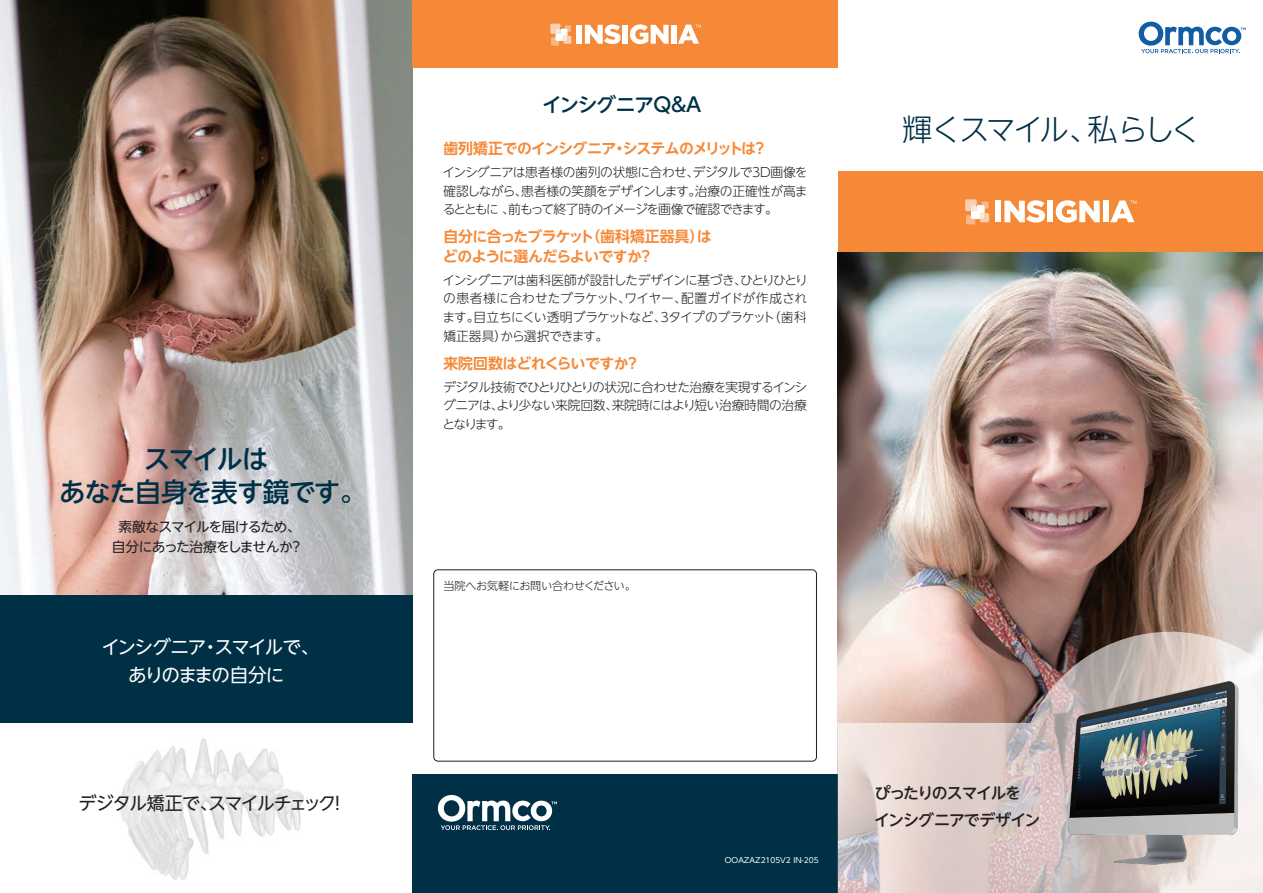
<style>
.page{position:relative;width:1263px;height:893px;background:#fff}
.page>*{position:absolute;margin:0;border:0;box-sizing:border-box;transform-origin:0 0}
.t1{font:300 30.3px "UD Shin Go NT Pro";letter-spacing:-.11em;color:#003045}
.t2{font:500 26.55px/33px "UD Shin Go NT Pro";letter-spacing:-.045em;color:#003045;text-align:center}
.t3{font:500 19.65px "UD Shin Go NT Pro";letter-spacing:-.05em;color:#003045}
.t4{font:18.6px/27.6px "UD Shin Go NT Pro";letter-spacing:-.085em;color:#fff;text-align:center}
.t5{font:18px "UD Shin Go NT Pro";letter-spacing:-.085em;color:#231f20}
.t6{font:500 15.9px/27.2px "UD Shin Go NT Pro";letter-spacing:-.075em;color:#231f20}
.t7{font:700 14.85px/19.6px "UD Shin Go NT Pro De";letter-spacing:-.04em;color:#f58938}
.t8{font:13.8px/20.2px "UD Shin Go NT Pro";letter-spacing:-.06em;color:#231f20;text-align:center}
.t9{font:300 12.75px/18.6px "UD Shin Go NT Pro";letter-spacing:-.055em;color:#231f20;text-align:justify}
.t10{font:300 11.1px "UD Shin Go NT Pro";letter-spacing:-.035em;color:#231f20}
.t11{font:7.5px "UD Shin Go NT Pro";color:#fff}
</style>
<div class="page">
<img style="left:0;top:0;width:412px;height:595px">
<img style="left:838px;top:252px;width:425px;height:380px">
<img style="left:120px;top:738px;width:184px;height:142px">
<div style="left:412px;top:774px;width:426px;height:119px;background:#003045"></div>
<svg style="left:438px;top:795px;width:119px;height:35px"></svg>
<div style="left:412px;top:0;width:426px;height:68px;background:#f58938"></div>
<div style="left:577px;top:25px;width:5px;height:19px;background:#fff"></div>
<svg style="left:585px;top:24px;width:35px;height:20px"></svg>
<div style="left:622px;top:25px;width:6px;height:19px;background:#fff"></div>
<svg style="left:630px;top:24px;width:38px;height:20px"></svg>
<div style="left:671px;top:25px;width:6px;height:19px;background:#fff"></div>
<svg style="left:678px;top:25px;width:23px;height:19px"></svg>
<div style="left:551px;top:37px;width:8px;height:9px;background:#f8b786"></div>
<svg style="left:550px;top:24px;width:21px;height:20px"></svg>
<div style="left:838px;top:172px;width:425px;height:80px;background:#f58938"></div>
<div style="left:995px;top:201px;width:6px;height:21px;background:#fff"></div>
<svg style="left:1004px;top:200px;width:41px;height:23px"></svg>
<div style="left:1047px;top:201px;width:6px;height:21px;background:#fff"></div>
<svg style="left:1056px;top:200px;width:44px;height:23px"></svg>
<div style="left:1103px;top:201px;width:6px;height:21px;background:#fff"></div>
<svg style="left:1110px;top:201px;width:26px;height:21px"></svg>
<div style="left:966px;top:215px;width:9px;height:9px;background:#f8b786"></div>
<svg style="left:965px;top:199px;width:24px;height:23px"></svg>
<div style="left:0;top:595px;width:412px;height:128px;background:#003045"></div>
<div style="left:433px;top:570px;width:384px;height:191px;border:1px solid #231f20;border-radius:4px"></div>
<svg style="left:838px;top:632px;width:425px;height:261px;background:#d4c0bc"></svg>
<img style="left:1035px;top:672px;width:228px;height:205px">
<svg style="left:1139px;top:22px;width:106px;height:31px"></svg>
<h2 class="t2" style="left:59px;top:442px;width:309px">スマイルは<br>あなた自身を表す鏡です。</h2>
<p class="t8" style="left:112px;top:516px;width:193px">素敵なスマイルを届けるため、自分にあった治療をしませんか？</p>
<h3 class="t4" style="left:101px;top:633px;width:219px">インシグニア・スマイルで、ありのままの自分に</h3>
<h3 class="t5" style="left:78px;top:789px;width:270px">デジタル矯正で、スマイルチェック！</h3>
<h3 class="t3" style="left:542px;top:89px;width:161px">インシグニアQ&amp;A</h3>
<p class="t7" style="left:443px;top:138px;width:325px">歯列矯正でのインシグニア・システムのメリットは？</p>
<p class="t9" style="left:443px;top:162px;width:367px">インシグニアは患者様の歯列の状態に合わせ、デジタルで３D画像を確認しながら、患者様の笑顔をデザインします。治療の正確性が高まるとともに 、前もって終了時のイメージを画像で確認できます。</p>
<p class="t7" style="left:443px;top:226px;width:270px">自分に合ったブラケット（歯科矯正器具）はどのように選んだらよいですか？</p>
<p class="t9" style="left:442px;top:270px;width:367px">インシグニアは歯科医師が設計したデザインに基づき、ひとりひとりの患者様に合わせたブラケット、ワイヤー、配置ガイドが作成されます。目立ちにくい透明ブラケットなど、3タイプのブラケット（歯科矯正器具）から選択できます。</p>
<p class="t7" style="left:443px;top:353px;width:198px">来院回数はどれくらいですか？</p>
<p class="t9" style="left:442px;top:377px;width:366px">デジタル技術でひとりひとりの状況に合わせた治療を実現するインシグニアは、より少ない来院回数、来院時にはより短い治療時間の治療となります。</p>
<p class="t10" style="left:443px;top:577px;width:194px">当院へお気軽にお問い合わせください。</p>
<h1 class="t1" style="left:902px;top:105px;width:300px">輝くスマイル、私らしく</h1>
<p class="t11" style="left:725px;top:854px;width:95px">OOAZAZ2105V2 IN-205</p>
<p class="t6" style="left:874px;top:779px;width:168px">ぴったりのスマイルをインシグニアでデザイン</p>
</div>
